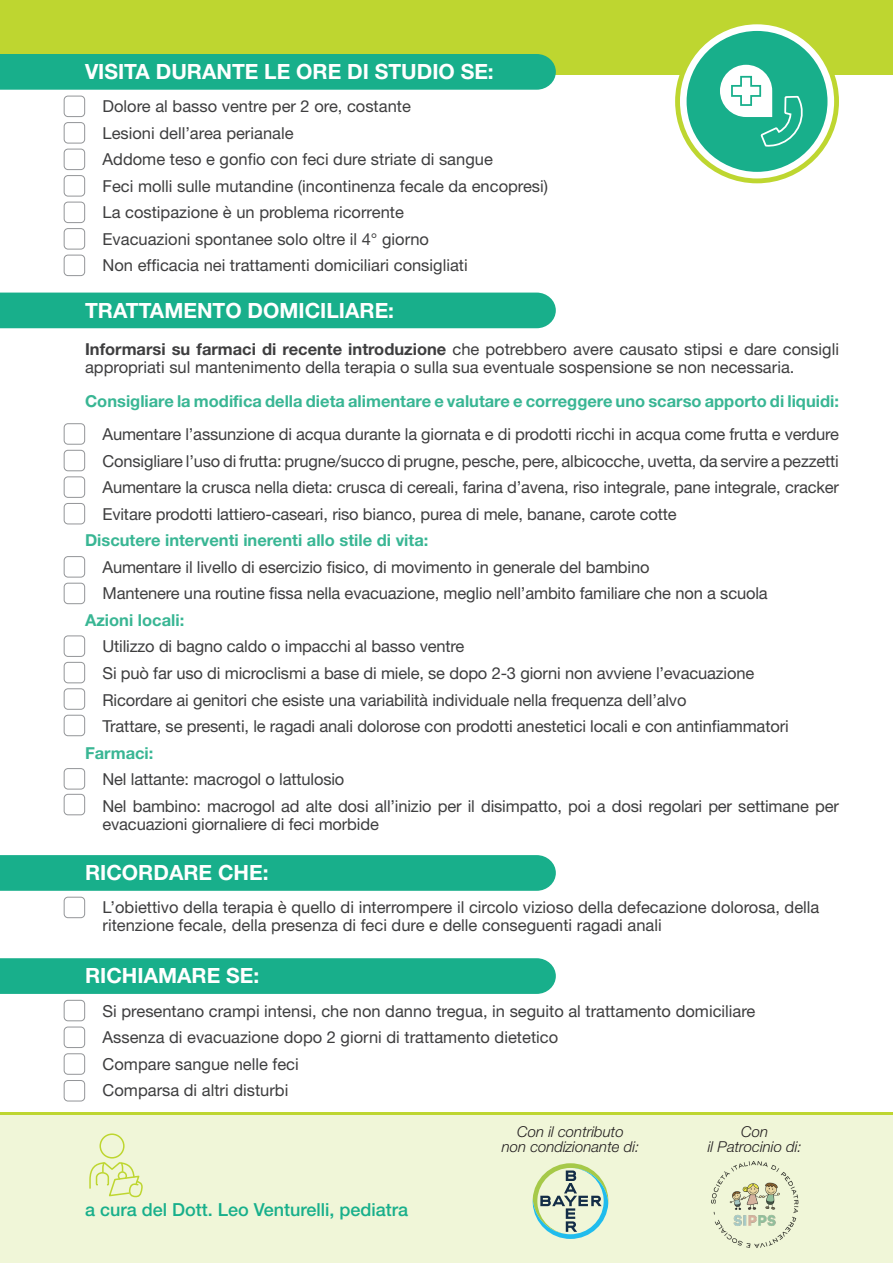
<style>
.page{position:relative;width:893px;height:1263px;background:#fff}
.page>*{position:absolute;margin:0;border:0;box-sizing:border-box;transform-origin:0 0}
.t1{font:700 21px "Helvetica Neue LT Pro";color:#fff}
.t2{font:500 18px "Helvetica Neue LT Pro";color:#18af8b}
.t3{font:16.5px/18px "Helvetica Neue LT Pro";letter-spacing:-.01em;color:#3e3e3f}
.t4{font:700 16.5px "Helvetica Neue LT Pro";color:#39b694}
.t5{font:italic 300 15px "Helvetica Neue LT Pro";color:#231f20}
.s1{font-weight:700}
</style>
<div class="page">
<div style="left:0;top:0;width:893px;height:74px;background:#bed630"></div>
<svg style="left:677px;top:22px;width:159px;height:159px"></svg>
<div style="left:675px;top:19px;width:164px;height:164px;border:5px solid #bed630;border-radius:50%"></div>
<div style="left:687px;top:31px;width:140px;height:141px;background:#18af8b;border-radius:50%"></div>
<svg style="left:720px;top:19px;width:85px;height:128px"></svg>
<div style="left:0;top:54px;width:556px;height:36px;background:#18af8b"></div>
<div style="left:0;top:855px;width:556px;height:36px;background:#18af8b"></div>
<div style="left:0;top:958px;width:556px;height:36px;background:#18af8b"></div>
<div style="left:64px;top:96px;width:21px;height:21px;border:1px solid #939598;border-radius:4px"></div>
<div style="left:64px;top:897px;width:21px;height:21px;border:1px solid #939598;border-radius:4px"></div>
<div style="left:64px;top:1000px;width:21px;height:21px;border:1px solid #939598;border-radius:4px"></div>
<div style="left:64px;top:1027px;width:21px;height:21px;border:1px solid #939598;border-radius:4px"></div>
<div style="left:64px;top:1053px;width:21px;height:22px;border:1px solid #939598;border-radius:4px"></div>
<div style="left:64px;top:1080px;width:21px;height:21px;border:1px solid #939598;border-radius:4px"></div>
<div style="left:64px;top:122px;width:21px;height:21px;border:1px solid #939598;border-radius:4px"></div>
<div style="left:64px;top:149px;width:21px;height:21px;border:1px solid #939598;border-radius:4px"></div>
<div style="left:64px;top:175px;width:21px;height:21px;border:1px solid #939598;border-radius:4px"></div>
<div style="left:64px;top:202px;width:21px;height:21px;border:1px solid #939598;border-radius:4px"></div>
<div style="left:64px;top:228px;width:21px;height:21px;border:1px solid #939598;border-radius:4px"></div>
<div style="left:64px;top:255px;width:21px;height:21px;border:1px solid #939598;border-radius:4px"></div>
<div style="left:0;top:293px;width:556px;height:35px;background:#18af8b"></div>
<div style="left:64px;top:423px;width:21px;height:22px;border:1px solid #939598;border-radius:4px"></div>
<div style="left:64px;top:450px;width:21px;height:21px;border:1px solid #939598;border-radius:4px"></div>
<div style="left:64px;top:476px;width:21px;height:22px;border:1px solid #939598;border-radius:4px"></div>
<div style="left:64px;top:503px;width:21px;height:21px;border:1px solid #939598;border-radius:4px"></div>
<div style="left:64px;top:583px;width:21px;height:21px;border:1px solid #939598;border-radius:4px"></div>
<div style="left:64px;top:556px;width:21px;height:21px;border:1px solid #939598;border-radius:4px"></div>
<div style="left:64px;top:635px;width:21px;height:22px;border:1px solid #939598;border-radius:4px"></div>
<div style="left:64px;top:662px;width:21px;height:21px;border:1px solid #939598;border-radius:4px"></div>
<div style="left:64px;top:688px;width:21px;height:22px;border:1px solid #939598;border-radius:4px"></div>
<div style="left:64px;top:715px;width:21px;height:21px;border:1px solid #939598;border-radius:4px"></div>
<div style="left:64px;top:768px;width:21px;height:21px;border:1px solid #939598;border-radius:4px"></div>
<div style="left:64px;top:794px;width:21px;height:21px;border:1px solid #939598;border-radius:4px"></div>
<div style="left:0;top:1114px;width:893px;height:149px;background:#f0f6d8"></div>
<hr style="left:0;top:1112px;width:893px;height:2px;background:#bed630">
<div style="left:99px;top:1133px;width:26px;height:25px;border:2px solid #bed630;border-radius:50%"></div>
<svg style="left:89px;top:1162px;width:54px;height:36px"></svg>
<svg style="left:533px;top:1163px;width:75px;height:76px"></svg>
<img style="left:711px;top:1161px;width:88px;height:87px">
<p class="t1" style="left:85px;top:59px;width:410px">VISITA DURANTE LE ORE DI STUDIO SE:</p>
<p class="t3" style="left:103px;top:97px;width:310px">Dolore al basso ventre per 2 ore, costante</p>
<p class="t3" style="left:103px;top:124px;width:192px">Lesioni dell’area perianale</p>
<p class="t3" style="left:103px;top:150px;width:392px">Addome teso e gonfio con feci dure striate di sangue</p>
<p class="t3" style="left:103px;top:177px;width:447px">Feci molli sulle mutandine (incontinenza fecale da encopresi)</p>
<p class="t3" style="left:103px;top:203px;width:303px">La costipazione è un problema ricorrente</p>
<p class="t3" style="left:103px;top:230px;width:328px">Evacuazioni spontanee solo oltre il 4° giorno</p>
<p class="t3" style="left:103px;top:256px;width:367px">Non efficacia nei trattamenti domiciliari consigliati</p>
<p class="t1" style="left:85px;top:297px;width:311px">TRATTAMENTO DOMICILIARE:</p>
<p class="t3" style="left:85px;top:340px;width:755px"><span class="s1">Informarsi su farmaci di recente introduzione</span> che potrebbero avere causato stipsi e dare consigli appropriati sul mantenimento della terapia o sulla sua eventuale sospensione se non necessaria.</p>
<p class="t4" style="left:85px;top:391px;width:755px">Consigliare la modifica della dieta alimentare e valutare e correggere uno scarso apporto di liquidi:</p>
<p class="t3" style="left:102px;top:425px;width:738px">Aumentare l’assunzione di acqua durante la giornata e di prodotti ricchi in acqua come frutta e verdure</p>
<p class="t3" style="left:102px;top:452px;width:738px">Consigliare l’uso di frutta: prugne/succo di prugne, pesche, pere, albicocche, uvetta, da servire a pezzetti</p>
<p class="t3" style="left:102px;top:478px;width:738px">Aumentare la crusca nella dieta: crusca di cereali, farina d’avena, riso integrale, pane integrale, cracker</p>
<p class="t3" style="left:102px;top:505px;width:576px">Evitare prodotti lattiero-caseari, riso bianco, purea di mele, banane, carote cotte</p>
<p class="t3" style="left:102px;top:558px;width:549px">Aumentare il livello di esercizio fisico, di movimento in generale del bambino</p>
<p class="t3" style="left:102px;top:584px;width:667px">Mantenere una routine fissa nella evacuazione, meglio nell’ambito familiare che non a scuola</p>
<p class="t3" style="left:102px;top:637px;width:363px">Utilizzo di bagno caldo o impacchi al basso ventre</p>
<p class="t3" style="left:102px;top:664px;width:653px">Si può far uso di microclismi a base di miele, se dopo 2-3 giorni non avviene l’evacuazione</p>
<p class="t3" style="left:102px;top:690px;width:585px">Ricordare ai genitori che esiste una variabilità individuale nella frequenza dell’alvo</p>
<p class="t3" style="left:102px;top:717px;width:688px">Trattare, se presenti, le ragadi anali dolorose con prodotti anestetici locali e con antinfiammatori</p>
<p class="t3" style="left:102px;top:770px;width:243px">Nel lattante: macrogol o lattulosio</p>
<p class="t3" style="left:102px;top:796px;width:738px">Nel bambino: macrogol ad alte dosi all’inizio per il disimpatto, poi a dosi regolari per settimane per evacuazioni giornaliere di feci morbide</p>
<p class="t4" style="left:85px;top:530px;width:345px">Discutere interventi inerenti allo stile di vita:</p>
<p class="t4" style="left:85px;top:610px;width:101px">Azioni locali:</p>
<p class="t4" style="left:85px;top:743px;width:70px">Farmaci:</p>
<p class="t1" style="left:85px;top:860px;width:185px">RICORDARE CHE:</p>
<p class="t3" style="left:103px;top:898px;width:718px">L’obiettivo della terapia è quello di interrompere il circolo vizioso della defecazione dolorosa, della ritenzione fecale, della presenza di feci dure e delle conseguenti ragadi anali</p>
<p class="t1" style="left:85px;top:963px;width:176px">RICHIAMARE SE:</p>
<p class="t3" style="left:103px;top:1001px;width:654px">Si presentano crampi intensi, che non danno tregua, in seguito al trattamento domiciliare</p>
<p class="t3" style="left:103px;top:1028px;width:457px">Assenza di evacuazione dopo 2 giorni di trattamento dietetico</p>
<p class="t3" style="left:103px;top:1054px;width:198px">Compare sangue nelle feci</p>
<p class="t3" style="left:103px;top:1081px;width:187px">Comparsa di altri disturbi</p>
<p class="t2" style="left:85px;top:1199px;width:325px">a cura del Dott. Leo Venturelli, pediatra</p>
<p class="t5" style="left:517px;top:1122px;width:108px">Con il contributo</p>
<p class="t5" style="left:502px;top:1137px;width:139px">non condizionante di:</p>
<p class="t5" style="left:741px;top:1122px;width:28px">Con</p>
<p class="t5" style="left:708px;top:1137px;width:95px">il Patrocinio di:</p>
</div>
